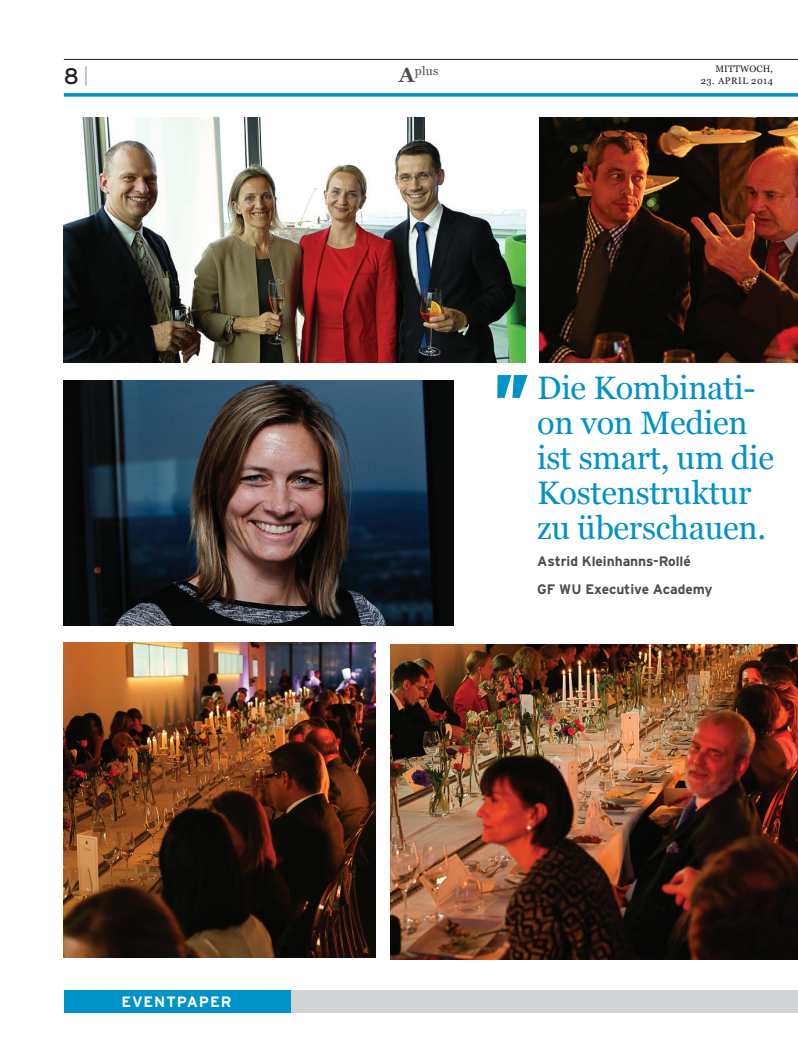
<style>
.page{position:relative;width:798px;height:1063px;background:#fff}
.page>*{position:absolute;margin:0;border:0;box-sizing:border-box;transform-origin:0 0}
.t1{font:32.5px/35px "Georgia";letter-spacing:-.01em;color:#0092c8}
.t2{font:22.5px "Interstate";color:#231f20}
.t3{font:700 15px "Interstate";letter-spacing:.06em;color:#fff}
.t4{font:700 13.75px/27.5px "Interstate";letter-spacing:-.005em;color:#4b4c4d}
.t5{font:12.12px "Georgia";color:#4b4c4d}
.t6{font:9.38px "Georgia";letter-spacing:.055em;color:#231f20}
.t7{font:9.38px "Georgia";letter-spacing:.02em;color:#231f20}
.s1{font-weight:700;font-size:20.88px}
.s2{font-weight:300;font-size:19.75px}
</style>
<div class="page">
<hr style="left:64px;top:59px;width:733px;height:1px;background:#231f20">
<svg style="left:64px;top:93px;width:733px;height:4px;background:#1d9ece"></svg>
<img style="left:64px;top:380px;width:390px;height:245px">
<img style="left:64px;top:643px;width:312px;height:315px">
<img style="left:539px;top:118px;width:258px;height:245px">
<div style="left:238px;top:991px;width:559px;height:22px;background:#d1d2d4"></div>
<div style="left:64px;top:991px;width:227px;height:22px;background:#0092c8"></div>
<svg style="left:497px;top:375px;width:30px;height:23px"></svg>
<img style="left:64px;top:118px;width:461px;height:245px">
<img style="left:390px;top:644px;width:407px;height:315px">
<p class="t7" style="left:715px;top:63px;width:59px">mittwoch,</p>
<p class="t5" style="left:398px;top:64px;width:41px"><span class="s1">A</span>plus</p>
<p class="t2" style="left:64px;top:64px;width:25px">8 <span class="s2">|</span></p>
<p class="t6" style="left:700px;top:76px;width:74px">23. april 2014</p>
<p class="t3" style="left:121px;top:993px;width:111px">EVENTPAPER</p>
<p class="t1" style="left:537px;top:370px;width:238px">Die Kombinati&shy;on von Medien ist smart, um die<br>Kostenstruktur zu überschauen.</p>
<p class="t4" style="left:537px;top:547px;width:177px">Astrid Kleinhanns-Rollé<br>GF WU Executive Academy</p>
</div>
